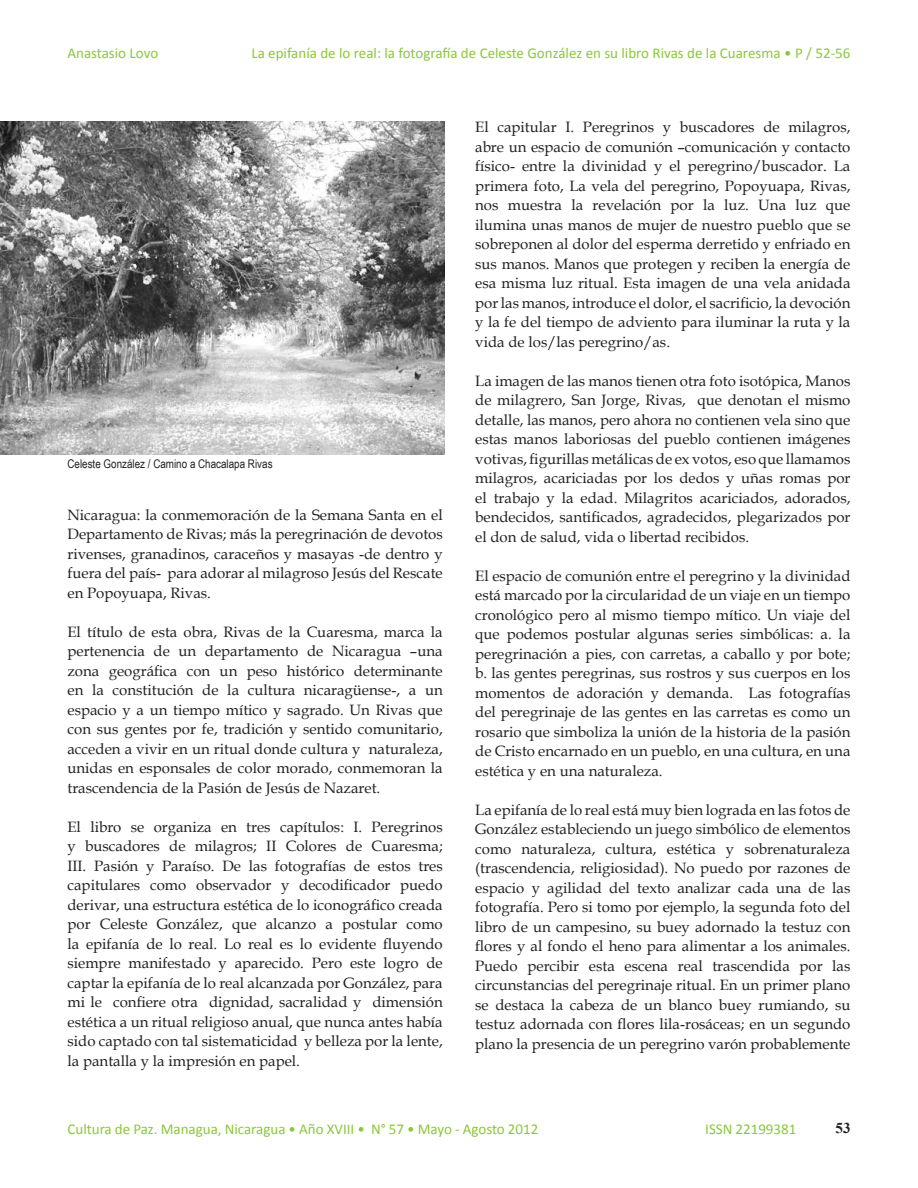
<style>
.page{position:relative;width:918px;height:1188px;background:#fff}
.page>*{position:absolute;margin:0;border:0;box-sizing:border-box;transform-origin:0 0}
.t1{font:15px/19.5px "Book Antiqua";color:#231f20;text-align:justify}
.t2{font:15px "Calibri";color:#8bc63e}
.t3{font:700 15px "Times New Roman";color:#231f20}
.t4{font:12px "Arial Narrow";color:#231f20}
</style>
<div class="page">
<img style="left:0;top:122px;width:444px;height:333px">
<p class="t2" style="left:68px;top:44px;width:92px">Anastasio Lovo</p>
<p class="t2" style="left:251px;top:44px;width:601px">La epifanía de lo real: la fotografía de Celeste González en su libro Rivas de la Cuaresma • P / 52-56</p>
<p class="t4" style="left:68px;top:455px;width:207px">Celeste González / Camino a Chacalapa Rivas</p>
<p class="t1" style="left:67px;top:504px;width:377px">Nicaragua: la conmemoración de la Semana Santa en el Departamento de Rivas; más la peregrinación de devotos rivenses, granadinos, caraceños y masayas -de dentro y fuera del país- para adorar al milagroso Jesús del Rescate en Popoyuapa, Rivas.</p>
<p class="t1" style="left:67px;top:621px;width:377px">El título de esta obra, Rivas de la Cuaresma, marca la pertenencia de un departamento de Nicaragua –una zona geográfica con un peso histórico determinante en la constitución de la cultura nicaragüense-, a un espacio y a un tiempo mítico y sagrado. Un Rivas que con sus gentes por fe, tradición y sentido comunitario, acceden a vivir en un ritual donde cultura y naturaleza, unidas en esponsales de color morado, conmemoran la trascendencia de la Pasión de Jesús de Nazaret.</p>
<p class="t1" style="left:67px;top:816px;width:377px">El libro se organiza en tres capítulos: I. Peregrinos y buscadores de milagros; II Colores de Cuaresma; III. Pasión y Paraíso. De las fotografías de estos tres capitulares como observador y decodificador puedo derivar, una estructura estética de lo iconográfico creada por Celeste González, que alcanzo a postular como la epifanía de lo real. Lo real es lo evidente fluyendo siempre manifestado y aparecido. Pero este logro de captar la epifanía de lo real alcanzada por González, para mi le confiere otra dignidad, sacralidad y dimensión estética a un ritual religioso anual, que nunca antes había sido captado con tal sistematicidad y belleza por la lente, la pantalla y la impresión en papel.</p>
<p class="t1" style="left:475px;top:117px;width:377px">El capitular I. Peregrinos y buscadores de milagros, abre un espacio de comunión –comunicación y contacto físico- entre la divinidad y el peregrino/buscador. La primera foto, La vela del peregrino, Popoyuapa, Rivas, nos muestra la revelación por la luz. Una luz que ilumina unas manos de mujer de nuestro pueblo que se sobreponen al dolor del esperma derretido y enfriado en sus manos. Manos que protegen y reciben la energía de esa misma luz ritual. Esta imagen de una vela anidada por las manos, introduce el dolor, el sacrificio, la devoción y la fe del tiempo de adviento para iluminar la ruta y la vida de los/las peregrino/as.</p>
<p class="t1" style="left:475px;top:371px;width:377px">La imagen de las manos tienen otra foto isotópica, Manos de milagrero, San Jorge, Rivas, que denotan el mismo detalle, las manos, pero ahora no contienen vela sino que estas manos laboriosas del pueblo contienen imágenes votivas, figurillas metálicas de ex votos, eso que llamamos milagros, acariciadas por los dedos y uñas romas por el trabajo y la edad. Milagritos acariciados, adorados, bendecidos, santificados, agradecidos, plegarizados por el don de salud, vida o libertad recibidos.</p>
<p class="t1" style="left:475px;top:566px;width:377px">El espacio de comunión entre el peregrino y la divinidad está marcado por la circularidad de un viaje en un tiempo cronológico pero al mismo tiempo mítico. Un viaje del que podemos postular algunas series simbólicas: a. la peregrinación a pies, con carretas, a caballo y por bote; b. las gentes peregrinas, sus rostros y sus cuerpos en los momentos de adoración y demanda. Las fotografías del peregrinaje de las gentes en las carretas es como un rosario que simboliza la unión de la historia de la pasión de Cristo encarnado en un pueblo, en una cultura, en una estética y en una naturaleza.</p>
<p class="t1" style="left:475px;top:800px;width:377px">La epifanía de lo real está muy bien lograda en las fotos de González estableciendo un juego simbólico de elementos como naturaleza, cultura, estética y sobrenaturaleza (trascendencia, religiosidad). No puedo por razones de espacio y agilidad del texto analizar cada una de las fotografía. Pero si tomo por ejemplo, la segunda foto del libro de un campesino, su buey adornado la testuz con flores y al fondo el heno para alimentar a los animales.<br>Puedo percibir esta escena real trascendida por las circunstancias del peregrinaje ritual. En un primer plano se destaca la cabeza de un blanco buey rumiando, su testuz adornada con flores lila-rosáceas; en un segundo plano la presencia de un peregrino varón probablemente</p>
<p class="t2" style="left:68px;top:1120px;width:472px">Cultura de Paz. Managua, Nicaragua • Año XVIII • N° 57 • Mayo - Agosto 2012</p>
<p class="t2" style="left:705px;top:1120px;width:93px">ISSN 22199381</p>
<p class="t3" style="left:836px;top:1117px;width:16px">53</p>
</div>
